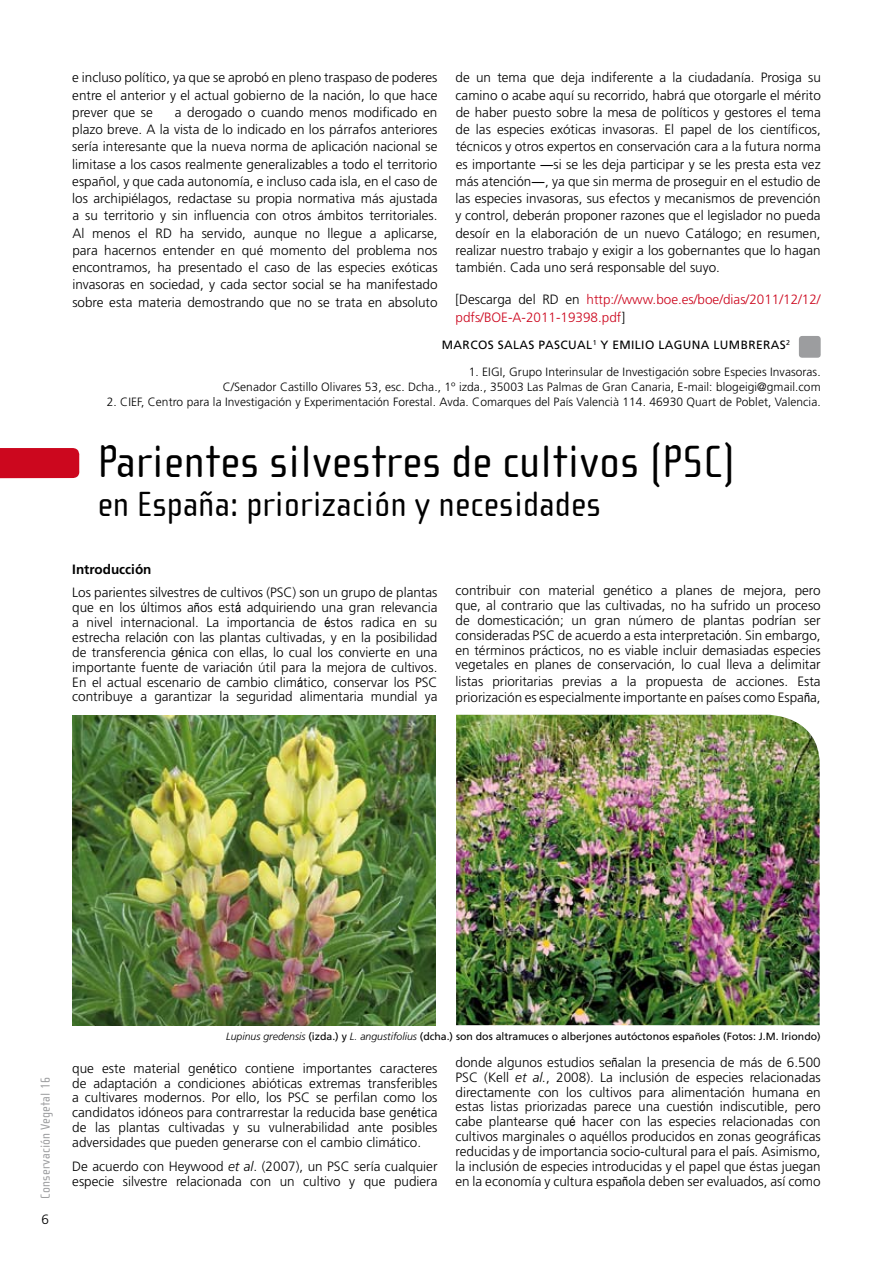
<style>
.page{position:relative;width:893px;height:1263px;background:#fff}
.page>*{position:absolute;margin:0;border:0;box-sizing:border-box;transform-origin:0 0}
.t1{font:46.5px "Cholla Sans";letter-spacing:.01em;color:#000}
.t2{font:36px "Cholla Sans";letter-spacing:.01em;color:#000}
.t3{font:300 13.5px/14.9px "Frutiger";color:#000;text-align:justify}
.t4{font:300 13.5px/17.2px "Frutiger";color:#cc071e}
.t5{font:13.5px "Cholla Sans";letter-spacing:.01em;color:#9c9d9f}
.t6{font:300 12px/15px "Frutiger";letter-spacing:.005em;color:#000;text-align:right}
.t7{font:12px "Frutiger";letter-spacing:.03em;color:#000}
.t8{font:10.5px "Frutiger";color:#000}
.s1{font-family:"Times New Roman";font-weight:400}
.s2{color:#000}
.s3{font-weight:700}
.s4{font-family:"Arial";font-weight:700}
.s5{font-family:"Arial Narrow";font-weight:400}
.s6{font-weight:300;font-style:italic}
.s7{font-style:italic}
</style>
<div class="page">
<svg style="left:799px;top:336px;width:22px;height:22px"></svg>
<div style="left:0;top:448px;width:80px;height:30px;background:#cc071e"></div>
<img style="left:72px;top:715px;width:364px;height:310px">
<img style="left:456px;top:715px;width:364px;height:310px">
<p class="t3" style="left:72px;top:69px;width:367px;line-height:17.2px">e incluso político, ya que se aprobó en pleno traspaso de poderes entre el anterior y el actual gobierno de la nación, lo que hace prever que se</p>
<p class="t3" style="left:72px;top:104px;width:367px;line-height:17.2px;text-indent:103px">a derogado o cuando menos modificado en plazo breve. A la vista de lo indicado en los párrafos anteriores sería interesante que la nueva norma de aplicación nacional se limitase a los casos realmente generalizables a todo el territorio español, y que cada autonomía, e incluso cada isla, en el caso de los archipiélagos, redactase su propia normativa más ajustada a su territorio y sin influencia con otros ámbitos territoriales.<br>Al menos el RD ha servido, aunque no llegue a aplicarse, para hacernos entender en qué momento del problema nos encontramos, ha presentado el caso de las especies exóticas invasoras en sociedad, y cada sector social se ha manifestado sobre esta materia demostrando que no se trata en absoluto</p>
<p class="t3" style="left:455px;top:69px;width:367px;line-height:17.2px">de un tema que deja indiferente a la ciudadanía. Prosiga su camino o acabe aquí su recorrido, habrá que otorgarle el mérito de haber puesto sobre la mesa de políticos y gestores el tema de las especies exóticas invasoras. El papel de los científicos, técnicos y otros expertos en conservación cara a la futura norma es importante <span class="s1">―</span>si se les deja participar y se les presta esta vez más atención<span class="s1">―</span>, ya que sin merma de proseguir en el estudio de las especies invasoras, sus efectos y mecanismos de prevención y control, deberán proponer razones que el legislador no pueda desoír en la elaboración de un nuevo Catálogo; en resumen, realizar nuestro trabajo y exigir a los gobernantes que lo hagan también. Cada uno será responsable del suyo.</p>
<p class="t4" style="left:455px;top:291px;width:367px"><span class="s2">[Descarga del RD en</span> http://www.boe.es/boe/dias/2011/12/12/ pdfs/BOE-A-2011-19398.pdf<span class="s2">]</span></p>
<p class="t7" style="left:442px;top:338px;width:10px">MARCO</p>
<p class="t7" style="left:488px;top:338px;width:26px">S SALA</p>
<p class="t7" style="left:529px;top:338px;width:41px">S PASCUAL</p>
<p class="t7" style="left:593px;top:338px;width:28px"><sup>1</sup> Y EMILIO</p>
<p class="t7" style="left:658px;top:338px;width:10px">LAGUNA</p>
<p class="t7" style="left:714px;top:338px;width:10px">LUM</p>
<p class="t7" style="left:741px;top:338px;width:17px">BRERA</p>
<p class="t7" style="left:780px;top:338px;width:12px">S<sup>2</sup></p>
<p class="t6" style="left:223px;top:364px;width:599px">1. EIGI, Grupo Interinsular de Investigación sobre Especies Invasoras.<br>C/Senador Castillo Olivares 53, esc. Dcha., 1º izda., 35003 Las Palmas de Gran Canaria, E-mail: blogeigi@gmail.com</p>
<p class="t6" style="left:107px;top:394px;width:715px">2. CIEF, Centro para la Investigación y Experimentación Forestal. Avda. Comarques del País Valencià 114. 46930 Quart de Poblet, Valencia.</p>
<h1 class="t1" style="left:98px;top:436px;width:639px">Parientes silvestres de cultivos (PSC)</h1>
<h2 class="t2" style="left:98px;top:484px;width:505px">en España: priorización y necesidades</h2>
<p class="t3" style="left:72px;top:557px;width:367px;line-height:23.9px"><span class="s3">Introducci</span><span class="s4">ó</span><span class="s3">n<br></span>Los parientes silvestres de cultivos (PSC) son un grupo de plantas</p>
<p class="t3" style="left:72px;top:600px;width:367px">que en los <span class="s5">ú</span>ltimos a<span class="s5">ñ</span>os est<span class="s5">á</span> adquiriendo una gran relevancia a nivel internacional. La importancia de <span class="s5">é</span>stos radica en su estrecha relaci<span class="s5">ó</span>n con las plantas cultivadas, y en la posibilidad de transferencia g<span class="s5">é</span>nica con ellas, lo cual los convierte en una importante fuente de variaci<span class="s5">ó</span>n útil para la mejora de cultivos.<br>En el actual escenario de cambio clim<span class="s5">á</span>tico, conservar los PSC contribuye a garantizar la seguridad alimentaria mundial ya</p>
<p class="t3" style="left:455px;top:583px;width:367px">contribuir con material genético a planes de mejora, pero que, al contrario que las cultivadas, no ha sufrido un proceso de domesticación; un gran número de plantas podr<span class="s5">í</span>an ser consideradas PSC de acuerdo a esta interpretaci<span class="s5">ó</span>n. Sin embargo, en términos prácticos, no es viable incluir demasiadas especies vegetales en planes de conservación, lo cual lleva a delimitar</p>
<p class="t3" style="left:455px;top:673px;width:367px;line-height:16.5px">listas prioritarias previas a la propuesta de acciones. Esta priorización es especialmente importante en países como Espa<span class="s5">ñ</span>a,</p>
<p class="t5" style="left:38px;top:1198px;width:123px;rotate:-90deg">Conservación Vegetal 16</p>
<p class="t8" style="left:226px;top:1030px;width:596px"><span class="s6">Lupinus gredensis</span> (izda.) y <span class="s6">L. angustifolius</span> (dcha.) son dos altramuces o alberjones autóctonos españoles (Fotos: J.M . I riondo)</p>
<p class="t3" style="left:72px;top:1061px;width:367px">que este material gen<span class="s5">é</span>tico contiene importantes caracteres de adaptación a condiciones abióticas extremas transferibles a cultivares modernos. Por ello, los PSC se perfilan como los candidatos idóneos para contrarrestar la reducida base gen<span class="s5">é</span>tica de las plantas cultivadas y su vulnerabilidad ante posibles adversidades que pueden generarse con el cambio climático.</p>
<p class="t3" style="left:72px;top:1159px;width:367px">De acuerdo con Heywood <span class="s7">et al</span>. (2007), un PSC sería cualquier especie silvestre relacionada con un cultivo y que pudiera</p>
<p class="t3" style="left:455px;top:1055px;width:367px">donde algunos estudios se<span class="s5">ñ</span>alan la presencia de más de 6.500<br>PSC (Kell <span class="s7">et al.</span>, 2008). La inclusión de especies relacionadas directamente con los cultivos para alimentación humana en estas listas priorizadas parece una cuesti<span class="s5">ó</span>n indiscutible, pero cabe plantearse qu<span class="s5">é</span> hacer con las especies relacionadas con cultivos marginales o aquéllos producidos en zonas geográficas reducidas y de importancia socio-cultural para el pa<span class="s5">í</span>s. Asimismo, la inclusión de especies introducidas y el papel que éstas juegan en la economía y cultura espa<span class="s5">ñ</span>ola deben ser evaluados, así como</p>
</div>
